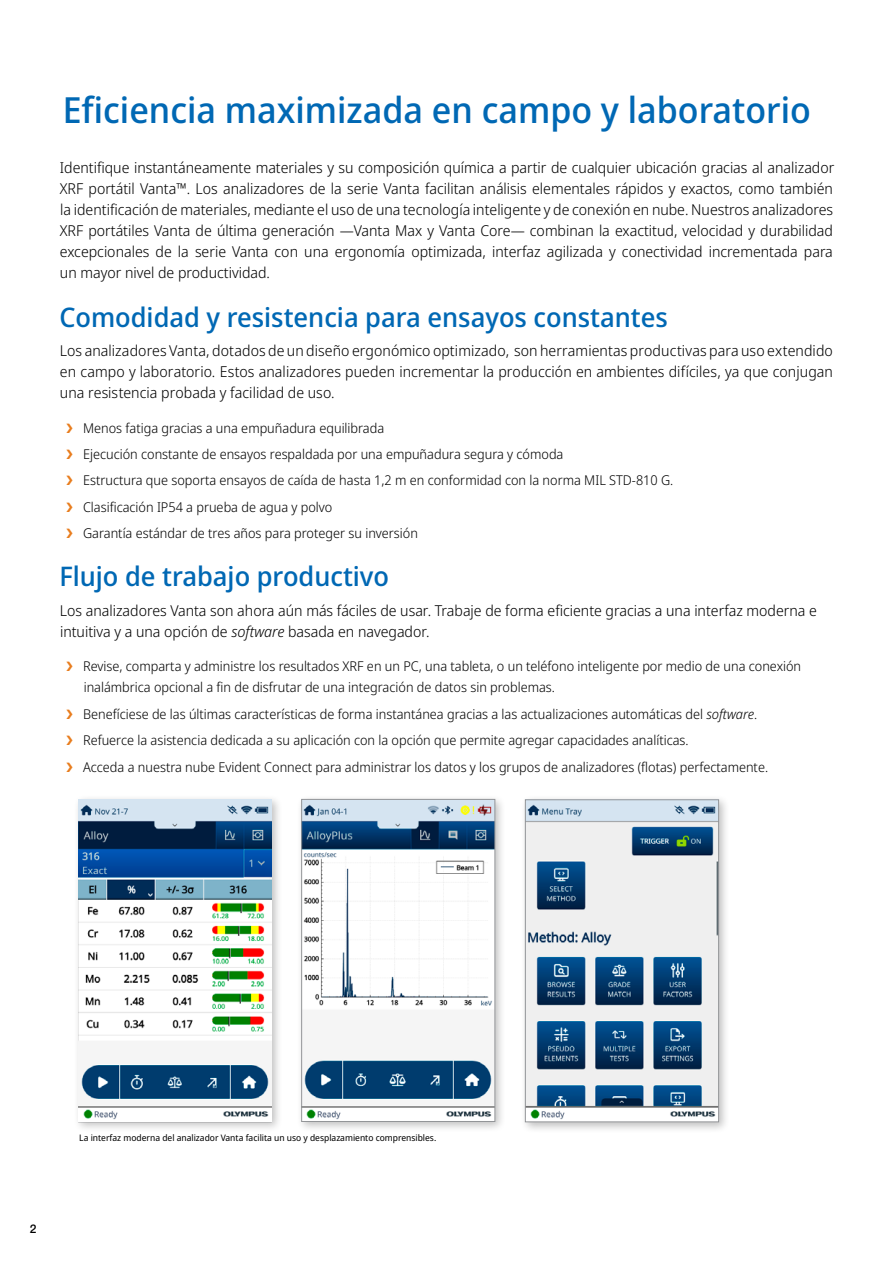
<style>
.page{position:relative;width:893px;height:1263px;background:#fff}
.page>*{position:absolute;margin:0;border:0;box-sizing:border-box;transform-origin:0 0}
.Title_24{font:500 36px "Noto Sans Display";color:#0068b4}
.Subtitle_18{font:500 27px "Noto Sans Display";color:#0068b4}
.Text{font:300 15px/21px "Noto Sans Display";color:#000;text-align:justify}
.t1{font:300 13.5px/21px "Noto Sans Display";color:#000}
.t2{font:500 12px "Helvetica Neue LTW1 G";color:#000}
.t3{font:9px "Noto Sans Display";color:#000}
.s1{color:#e87d1e}
.s2{font-style:italic}
</style>
<div class="page">
<div style="left:296px;top:794px;width:211px;height:339px;background:#000;opacity:.25"></div>
<img style="left:303px;top:801px;width:190px;height:319px">
<div style="left:301px;top:799px;width:194px;height:323px;border:1px solid #939598"></div>
<div style="left:73px;top:794px;width:210px;height:339px;background:#000;opacity:.25"></div>
<div style="left:520px;top:794px;width:210px;height:339px;background:#000;opacity:.25"></div>
<img style="left:527px;top:801px;width:190px;height:319px">
<div style="left:525px;top:799px;width:194px;height:323px;border:1px solid #939598"></div>
<img style="left:78px;top:799px;width:194px;height:322px">
<p class="Title_24" style="left:63px;top:85px;width:750px">Eficiencia maximizada en campo y laboratorio</p>
<p class="Text" style="left:60px;top:158px;width:776px">Identifique instantáneamente materiales y su composición química a partir de cualquier ubicación gracias al analizador XRF portátil Vanta™. Los analizadores de la serie Vanta facilitan análisis elementales rápidos y exactos, como también la identificación de materiales, mediante el uso de una tecnología inteligente y de conexión en nube. Nuestros analizadores XRF portátiles Vanta de última generación —Vanta Max y Vanta Core— combinan la exactitud, velocidad y durabilidad excepcionales de la serie Vanta con una ergonomía optimizada, interfaz agilizada y conectividad incrementada para un mayor nivel de productividad.</p>
<p class="Subtitle_18" style="left:59px;top:298px;width:610px">Comodidad y resistencia para ensayos constantes</p>
<p class="Text" style="left:60px;top:340px;width:774px">Los analizadores Vanta, dotados de un diseño ergonómico optimizado, son herramientas productivas para uso extendido en campo y laboratorio. Estos analizadores pueden incrementar la producción en ambientes difíciles, ya que conjugan una resistencia probada y facilidad de uso.</p>
<p class="t1" style="left:66px;top:417px;width:320px"><span class="s1">❯</span> Menos fatiga gracias a una empuñadura equilibrada</p>
<p class="t1" style="left:66px;top:444px;width:499px"><span class="s1">❯</span> Ejecución constante de ensayos respaldada por una empuñadura segura y cómoda</p>
<p class="t1" style="left:66px;top:470px;width:609px"><span class="s1">❯</span> Estructura que soporta ensayos de caída de hasta 1,2 m en conformidad con la norma MIL STD-810 G.</p>
<p class="t1" style="left:66px;top:497px;width:268px"><span class="s1">❯</span> Clasificación IP54 a prueba de agua y polvo</p>
<p class="t1" style="left:66px;top:523px;width:353px"><span class="s1">❯</span> Garantía estándar de tres años para proteger su inversión</p>
<p class="Subtitle_18" style="left:59px;top:557px;width:331px">Flujo de trabajo productivo</p>
<p class="Text" style="left:60px;top:600px;width:758px">Los analizadores Vanta son ahora aún más fáciles de usar. Trabaje de forma eficiente gracias a una interfaz moderna e intuitiva y a una opción de <span class="s2">software</span> basada en navegador.</p>
<p class="t1" style="left:84px;top:656px;width:719px;text-indent:-18px"><span class="s1">❯</span> Revise, comparta y administre los resultados XRF en un PC, una tableta, o un teléfono inteligente por medio de una conexión inalámbrica opcional a fin de disfrutar de una integración de datos sin problemas.</p>
<p class="t1" style="left:66px;top:703px;width:693px"><span class="s1">❯</span> Benefíciese de las últimas características de forma instantánea gracias a las actualizaciones automáticas del <span class="s2">software</span>.</p>
<p class="t1" style="left:66px;top:730px;width:624px"><span class="s1">❯</span> Refuerce la asistencia dedicada a su aplicación con la opción que permite agregar capacidades analíticas.</p>
<p class="t1" style="left:66px;top:756px;width:703px"><span class="s1">❯</span> Acceda a nuestra nube Evident Connect para administrar los datos y los grupos de analizadores (flotas) perfectamente.</p>
<p class="t2" style="left:30px;top:1222px;width:8px">2</p>
<p class="t3" style="left:79px;top:1131px;width:359px">La interfaz moderna del analizador Vanta facilita un uso y desplazamiento comprensibles.</p>
</div>
